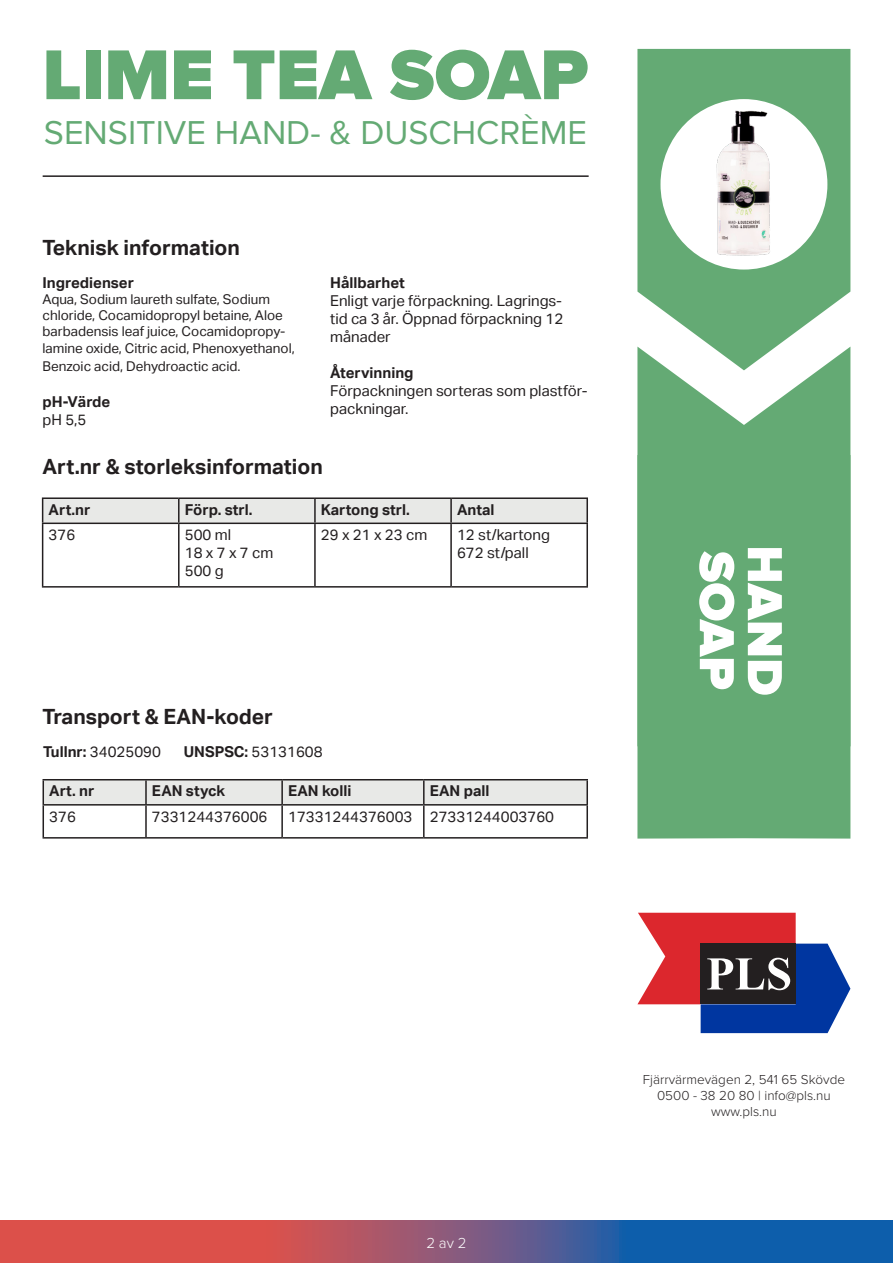
<style>
.page{position:relative;width:893px;height:1263px;background:#fff}
.page>*{position:absolute;margin:0;border:0;box-sizing:border-box;transform-origin:0 0}
.t1{font:900 73.05px "Proxima Nova";color:#64aa74}
.t2{font:900 51px "Proxima Nova";color:#fff}
.t3{font:34.35px "Proxima Nova";color:#64aa74}
.t4{font:700 21px "Aktiv Grotesk";color:#231f20}
.t5{font:15px/18px "Aktiv Grotesk";color:#231f20;text-align:justify}
.t6{font:700 15px "Aktiv Grotesk";color:#231f20}
.t7{font:300 15px "Proxima Nova";color:#fff}
.t8{font:13.5px/16.2px "Aktiv Grotesk";color:#231f20}
.t9{font:300 13.5px "Proxima Nova";color:#231f20}
.s1{font-weight:700}
</style>
<div class="page">
<hr style="left:43px;top:175px;width:546px;height:2px;background:#231f20">
<svg style="left:637px;top:49px;width:213px;height:298px;background:#74b382"></svg>
<div style="left:660px;top:99px;width:167px;height:171px;background:#fff;border-radius:50%"></div>
<svg style="left:0;top:1220px;width:893px;height:43px;background:#7b577a"></svg>
<hr style="left:42px;top:497px;width:137px;height:2px;background:#231f20">
<div style="left:42px;top:498px;width:544px;height:25px;background:#e8e9e7"></div>
<hr style="left:179px;top:497px;width:136px;height:2px;background:#231f20">
<hr style="left:178px;top:499px;width:2px;height:24px;background:#231f20">
<hr style="left:315px;top:497px;width:136px;height:2px;background:#231f20">
<hr style="left:314px;top:499px;width:2px;height:24px;background:#231f20">
<hr style="left:451px;top:497px;width:137px;height:2px;background:#231f20">
<hr style="left:450px;top:499px;width:2px;height:24px;background:#231f20">
<hr style="left:586px;top:499px;width:2px;height:24px;background:#231f20">
<hr style="left:42px;top:523px;width:137px;height:1px;background:#231f20">
<hr style="left:42px;top:524px;width:1px;height:62px;background:#231f20">
<hr style="left:179px;top:523px;width:136px;height:1px;background:#231f20">
<hr style="left:178px;top:524px;width:2px;height:62px;background:#231f20">
<hr style="left:315px;top:523px;width:136px;height:1px;background:#231f20">
<hr style="left:314px;top:524px;width:2px;height:62px;background:#231f20">
<hr style="left:451px;top:523px;width:137px;height:1px;background:#231f20">
<hr style="left:450px;top:524px;width:2px;height:62px;background:#231f20">
<hr style="left:586px;top:524px;width:2px;height:62px;background:#231f20">
<hr style="left:42px;top:586px;width:137px;height:2px;background:#231f20">
<hr style="left:179px;top:586px;width:136px;height:2px;background:#231f20">
<hr style="left:315px;top:586px;width:136px;height:2px;background:#231f20">
<hr style="left:451px;top:586px;width:137px;height:2px;background:#231f20">
<hr style="left:43px;top:779px;width:103px;height:1px;background:#231f20">
<div style="left:43px;top:780px;width:543px;height:24px;background:#e8e9e7"></div>
<hr style="left:146px;top:779px;width:136px;height:1px;background:#231f20">
<hr style="left:145px;top:780px;width:2px;height:24px;background:#231f20">
<hr style="left:282px;top:779px;width:142px;height:1px;background:#231f20">
<hr style="left:281px;top:780px;width:2px;height:24px;background:#231f20">
<hr style="left:424px;top:779px;width:164px;height:1px;background:#231f20">
<hr style="left:423px;top:780px;width:2px;height:24px;background:#231f20">
<hr style="left:586px;top:780px;width:2px;height:24px;background:#231f20">
<hr style="left:43px;top:804px;width:103px;height:1px;background:#231f20">
<hr style="left:43px;top:805px;width:1px;height:32px;background:#231f20">
<hr style="left:146px;top:804px;width:136px;height:1px;background:#231f20">
<hr style="left:145px;top:805px;width:2px;height:32px;background:#231f20">
<hr style="left:282px;top:804px;width:142px;height:1px;background:#231f20">
<hr style="left:281px;top:805px;width:2px;height:32px;background:#231f20">
<hr style="left:424px;top:804px;width:164px;height:1px;background:#231f20">
<hr style="left:423px;top:805px;width:2px;height:32px;background:#231f20">
<hr style="left:586px;top:805px;width:2px;height:32px;background:#231f20">
<hr style="left:43px;top:837px;width:103px;height:1px;background:#231f20">
<hr style="left:146px;top:837px;width:136px;height:1px;background:#231f20">
<hr style="left:282px;top:837px;width:142px;height:1px;background:#231f20">
<hr style="left:424px;top:837px;width:164px;height:1px;background:#231f20">
<svg style="left:637px;top:913px;width:213px;height:120px"></svg>
<svg style="left:637px;top:347px;width:213px;height:108px;fill:#64aa74"></svg>
<div style="left:637px;top:455px;width:213px;height:383px;background:#64aa74"></div>
<img style="left:716px;top:110px;width:54px;height:146px">
<p class="t1" style="left:43px;top:33px;width:547px">LIME TEA SOAP</p>
<p class="t3" style="left:44px;top:113px;width:545px">SENSITIVE HAND- &amp; DUSCHCRÈME</p>
<p class="t4" style="left:43px;top:235px;width:199px">Teknisk information</p>
<p class="t6" style="left:43px;top:274px;width:93px">Ingredienser</p>
<p class="t8" style="left:43px;top:291px;width:254px">Aqua, Sodium laureth sulfate, Sodium chloride, Cocamidopropyl betaine, Aloe barbadensis leaf juice, Cocamidopropy&shy;lamine oxide, Citric acid, Phenoxyethanol,</p>
<p class="t8" style="left:43px;top:358px;width:200px">Benzoic acid, Dehydroactic acid.</p>
<p class="t6" style="left:43px;top:393px;width:69px">pH-Värde</p>
<p class="t5" style="left:43px;top:410px;width:45px">pH 5,5</p>
<p class="t6" style="left:330px;top:274px;width:76px">Hållbarhet</p>
<p class="t5" style="left:330px;top:292px;width:235px">Enligt varje förpackning. Lagrings&shy;tid ca 3 år. Öppnad förpackning 12 månader</p>
<p class="t6" style="left:330px;top:364px;width:85px">Återvinning</p>
<p class="t5" style="left:330px;top:382px;width:259px">Förpackningen sorteras som plastför&shy;packningar.</p>
<p class="t4" style="left:43px;top:455px;width:282px">Art.nr &amp; storleksinformation</p>
<p class="t6" style="left:49px;top:501px;width:43px">Art.nr</p>
<p class="t6" style="left:185px;top:501px;width:69px">Förp. strl.</p>
<p class="t6" style="left:321px;top:501px;width:90px">Kartong strl.</p>
<p class="t6" style="left:457px;top:501px;width:39px">Antal</p>
<p class="t5" style="left:49px;top:526px;width:28px">376</p>
<p class="t5" style="left:185px;top:526px;width:48px">500 ml</p>
<p class="t5" style="left:185px;top:544px;width:90px">18 x 7 x 7 cm</p>
<p class="t5" style="left:185px;top:562px;width:40px">500 g</p>
<p class="t5" style="left:321px;top:526px;width:108px">29 x 21 x 23 cm</p>
<p class="t5" style="left:457px;top:526px;width:94px">12 st/kartong</p>
<p class="t5" style="left:457px;top:544px;width:73px">672 st/pall</p>
<p class="t4" style="left:43px;top:704px;width:232px">Transport &amp; EAN-koder</p>
<p class="t5" style="left:184px;top:742px;width:140px"><span class="s1">UNSPSC:</span> 53131608</p>
<p class="t5" style="left:43px;top:742px;width:119px"><span class="s1">Tullnr:</span> 34025090</p>
<p class="t6" style="left:49px;top:782px;width:47px">Art. nr</p>
<p class="t6" style="left:152px;top:782px;width:75px">EAN styck</p>
<p class="t6" style="left:288px;top:782px;width:65px">EAN kolli</p>
<p class="t6" style="left:430px;top:782px;width:61px">EAN pall</p>
<p class="t5" style="left:49px;top:807px;width:28px">376</p>
<p class="t5" style="left:152px;top:807px;width:117px">7331244376006</p>
<p class="t5" style="left:288px;top:807px;width:126px">17331244376003</p>
<p class="t5" style="left:430px;top:807px;width:126px">27331244003760</p>
<p class="t2" style="left:746px;top:551px;width:140px;rotate:90deg">SOAP</p>
<p class="t2" style="left:794px;top:545px;width:152px;rotate:90deg">HAND</p>
<p class="t7" style="left:426px;top:1231px;width:42px">2 av 2</p>
<p class="t9" style="left:643px;top:1069px;width:204px">Fjärrvärmevägen 2, 541 65 Skövde</p>
<p class="t9" style="left:657px;top:1086px;width:175px">0500 - 38 20 80 | info@pls.nu</p>
<p class="t9" style="left:711px;top:1102px;width:67px">www.pls.nu</p>
</div>
